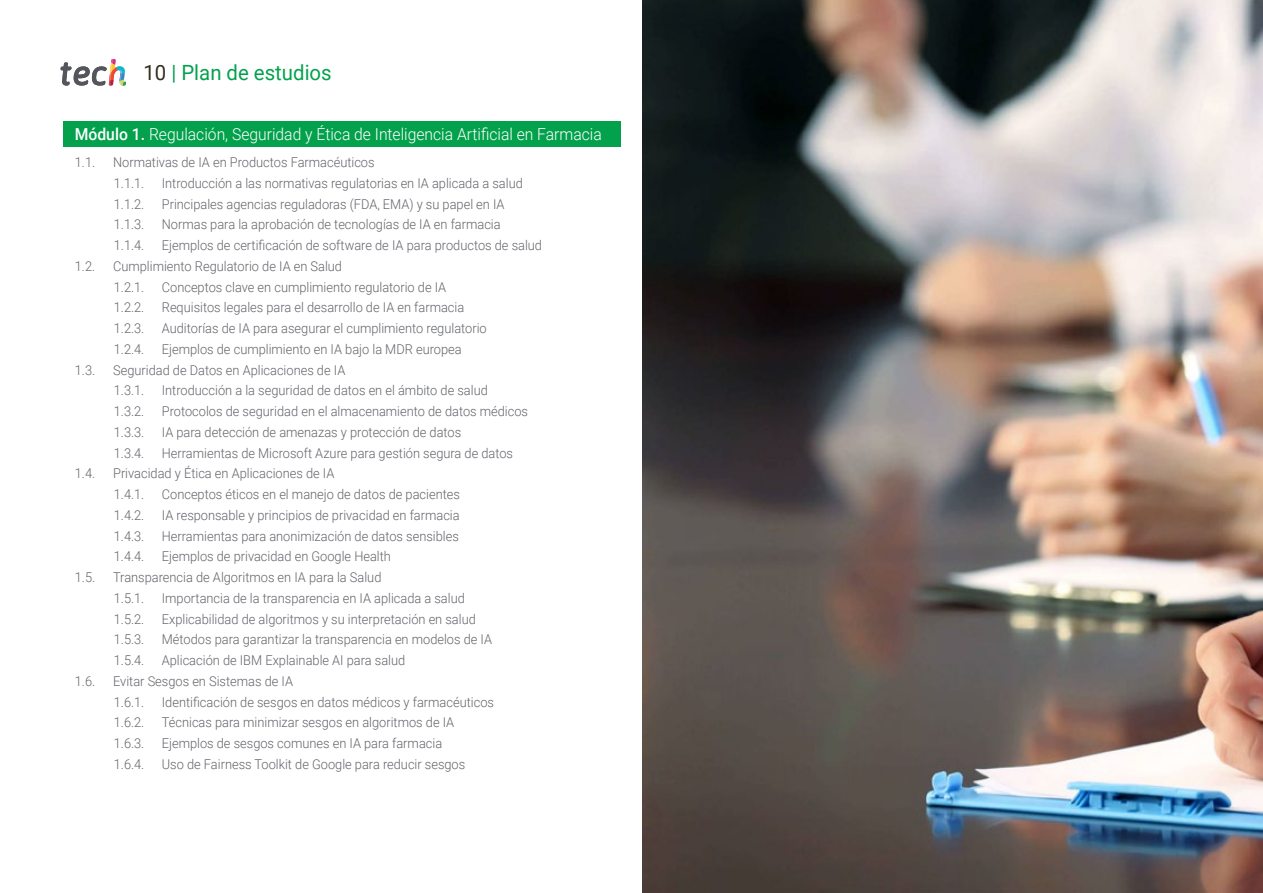
<style>
.page{position:relative;width:1263px;height:893px;background:#fff}
.page>*{position:absolute;margin:0;border:0;box-sizing:border-box;transform-origin:0 0}
.t1{font:21px "Roboto";color:#04a14d}
.t2{font:300 16.5px "Roboto";color:#fff;scale:.95 1}
.t3{font:300 13.5px/20.7px "Roboto";color:#61646a;scale:.95 1}
.s1{color:#312e20}
.s2{font-weight:500}
</style>
<div class="page">
<img style="left:642px;top:0;width:621px;height:893px">
<div style="left:64px;top:121px;width:557px;height:25px;background:#04a14d"></div>
<svg style="left:61px;top:59px;width:65px;height:27px"></svg>
<h1 class="t1" style="left:144px;top:57px;width:190px"><span class="s1">10</span> | Plan de estudios</h1>
<p class="t2" style="left:75px;top:123px;width:556px"><span class="s2">Módulo 1.</span> Regulación, Seguridad y Ética de Inteligencia Artificial en Farmacia</p>
<p class="t3" style="left:75px;top:151px;width:23px">1.1.</p>
<p class="t3" style="left:113px;top:151px;width:277px">Normativas de IA en Productos Farmacéuticos<br>1.1.1.</p>
<p class="t3" style="left:162px;top:172px;width:381px">Introducción a las normativas regulatorias en IA aplicada a salud</p>
<p class="t3" style="left:114px;top:193px;width:34px">1.1.2.</p>
<p class="t3" style="left:162px;top:193px;width:362px">Principales agencias reguladoras (FDA, EMA) y su papel en IA</p>
<p class="t3" style="left:114px;top:214px;width:34px">1.1.3.</p>
<p class="t3" style="left:162px;top:214px;width:358px">Normas para la aprobación de tecnologías de IA en farmacia</p>
<p class="t3" style="left:114px;top:234px;width:34px">1.1.4.</p>
<p class="t3" style="left:162px;top:234px;width:402px">Ejemplos de certificación de software de IA para productos de salud</p>
<p class="t3" style="left:75px;top:255px;width:23px">1.2.</p>
<p class="t3" style="left:113px;top:255px;width:243px">Cumplimiento Regulatorio de IA en Salud<br>1.2.1.</p>
<p class="t3" style="left:162px;top:276px;width:301px">Conceptos clave en cumplimiento regulatorio de IA</p>
<p class="t3" style="left:114px;top:297px;width:34px">1.2.2.</p>
<p class="t3" style="left:162px;top:297px;width:320px">Requisitos legales para el desarrollo de IA en farmacia</p>
<p class="t3" style="left:114px;top:317px;width:34px">1.2.3.</p>
<p class="t3" style="left:162px;top:317px;width:343px">Auditorías de IA para asegurar el cumplimiento regulatorio</p>
<p class="t3" style="left:114px;top:338px;width:34px">1.2.4.</p>
<p class="t3" style="left:162px;top:338px;width:317px">Ejemplos de cumplimiento en IA bajo la MDR europea</p>
<p class="t3" style="left:75px;top:359px;width:23px">1.3.</p>
<p class="t3" style="left:113px;top:359px;width:246px">Seguridad de Datos en Aplicaciones de IA<br>1.3.1.</p>
<p class="t3" style="left:162px;top:380px;width:345px">Introducción a la seguridad de datos en el ámbito de salud</p>
<p class="t3" style="left:114px;top:400px;width:34px">1.3.2.</p>
<p class="t3" style="left:162px;top:400px;width:387px">Protocolos de seguridad en el almacenamiento de datos médicos</p>
<p class="t3" style="left:114px;top:421px;width:34px">1.3.3.</p>
<p class="t3" style="left:162px;top:421px;width:317px">IA para detección de amenazas y protección de datos</p>
<p class="t3" style="left:114px;top:442px;width:34px">1.3.4.</p>
<p class="t3" style="left:162px;top:442px;width:371px">Herramientas de Microsoft Azure para gestión segura de datos</p>
<p class="t3" style="left:75px;top:463px;width:23px">1.4.</p>
<p class="t3" style="left:113px;top:463px;width:234px">Privacidad y Ética en Aplicaciones de IA<br>1.4.1.</p>
<p class="t3" style="left:162px;top:483px;width:315px">Conceptos éticos en el manejo de datos de pacientes</p>
<p class="t3" style="left:114px;top:504px;width:34px">1.4.2.</p>
<p class="t3" style="left:162px;top:504px;width:315px">IA responsable y principios de privacidad en farmacia</p>
<p class="t3" style="left:114px;top:525px;width:34px">1.4.3.</p>
<p class="t3" style="left:162px;top:525px;width:314px">Herramientas para anonimización de datos sensibles</p>
<p class="t3" style="left:114px;top:546px;width:34px">1.4.4.</p>
<p class="t3" style="left:162px;top:546px;width:243px">Ejemplos de privacidad en Google Health</p>
<p class="t3" style="left:75px;top:566px;width:23px">1.5.</p>
<p class="t3" style="left:113px;top:566px;width:284px">Transparencia de Algoritmos en IA para la Salud<br>1.5.1.</p>
<p class="t3" style="left:162px;top:587px;width:320px">Importancia de la transparencia en IA aplicada a salud</p>
<p class="t3" style="left:114px;top:608px;width:34px">1.5.2.</p>
<p class="t3" style="left:162px;top:608px;width:332px">Explicabilidad de algoritmos y su interpretación en salud</p>
<p class="t3" style="left:114px;top:629px;width:34px">1.5.3.</p>
<p class="t3" style="left:162px;top:629px;width:349px">Métodos para garantizar la transparencia en modelos de IA</p>
<p class="t3" style="left:114px;top:649px;width:34px">1.5.4.</p>
<p class="t3" style="left:162px;top:649px;width:258px">Aplicación de IBM Explainable AI para salud</p>
<p class="t3" style="left:75px;top:670px;width:23px">1.6.</p>
<p class="t3" style="left:113px;top:670px;width:191px">Evitar Sesgos en Sistemas de IA<br>1.6.1.</p>
<p class="t3" style="left:162px;top:691px;width:351px">Identificación de sesgos en datos médicos y farmacéuticos</p>
<p class="t3" style="left:114px;top:712px;width:34px">1.6.2.</p>
<p class="t3" style="left:162px;top:712px;width:309px">Técnicas para minimizar sesgos en algoritmos de IA</p>
<p class="t3" style="left:114px;top:732px;width:34px">1.6.3.</p>
<p class="t3" style="left:162px;top:732px;width:297px">Ejemplos de sesgos comunes en IA para farmacia</p>
<p class="t3" style="left:114px;top:753px;width:34px">1.6.4.</p>
<p class="t3" style="left:162px;top:753px;width:321px">Uso de Fairness Toolkit de Google para reducir sesgos</p>
</div>
